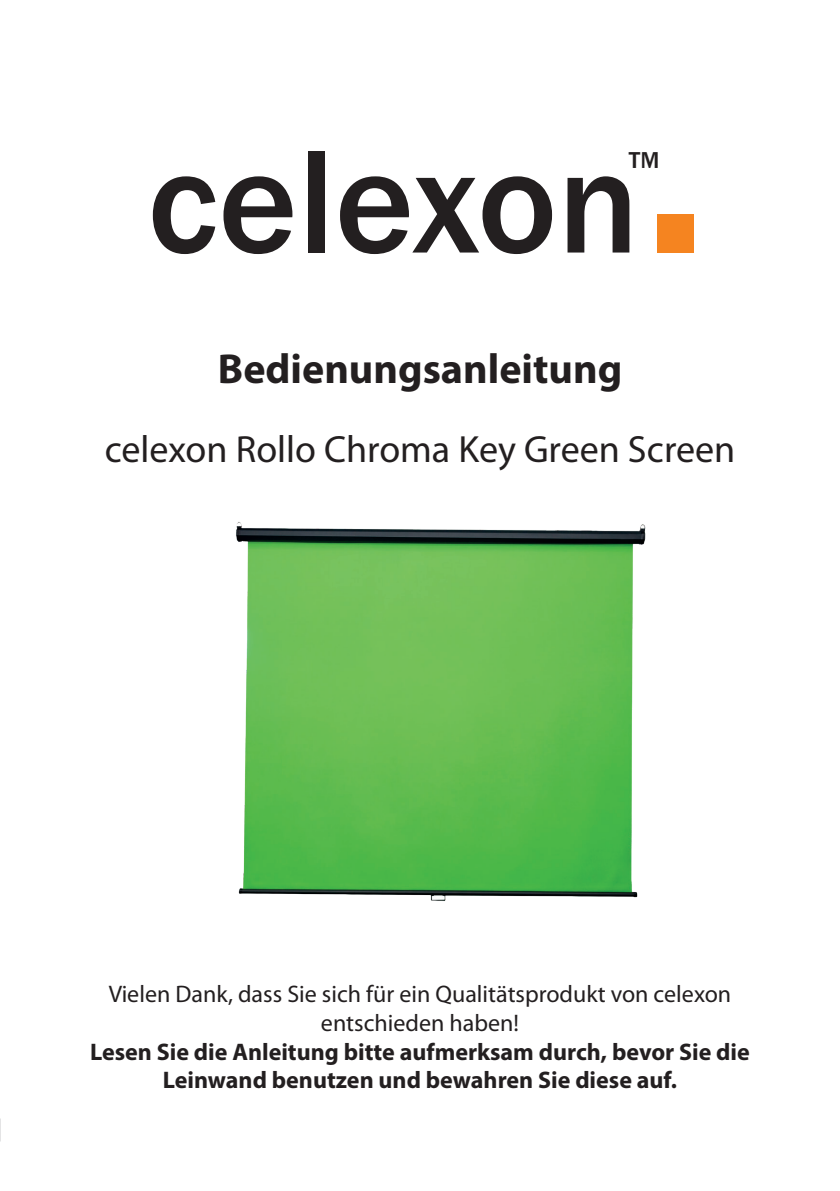
<style>
.page{position:relative;width:840px;height:1191px;background:#fff}
.page>*{position:absolute;margin:0;border:0;box-sizing:border-box;transform-origin:0 0}
.t1{font:500 151.4px "Franklin Gothic";color:#231f20}
.t2{font:700 42px "Myriad Pro";color:#231f20}
.t3{font:38px "Myriad Pro";color:#231f20}
.t4{font:700 24px/28.8px "Myriad Pro";color:#231f20;text-align:center}
.t5{font:24px/28.8px "Myriad Pro";color:#231f20;text-align:center}
.t6{font:500 23.8px "Franklin Gothic";color:#231f20}
.s1{font-size:302.8px;color:#f58420}
</style>
<div class="page">
<img style="left:236px;top:522px;width:410px;height:379px">
<h1 class="t1" style="left:147px;top:108px;width:566px">celexon<span class="s1">.</span></h1>
<p class="t6" style="left:628px;top:145px;width:32px">TM</p>
<h2 class="t2" style="left:217px;top:341px;width:406px">Bedienungsanleitung</h2>
<h3 class="t3" style="left:105px;top:429px;width:631px">celexon Rollo Chroma Key Green Screen</h3>
<p class="t5" style="left:109px;top:980px;width:623px">Vielen Dank, dass Sie sich für ein Qualitätsprodukt von celexon entschieden haben!</p>
<p class="t4" style="left:90px;top:1036px;width:661px">Lesen Sie die Anleitung bitte aufmerksam durch, bevor Sie die<br>Leinwand benutzen und bewahren Sie diese auf.</p>
</div>
